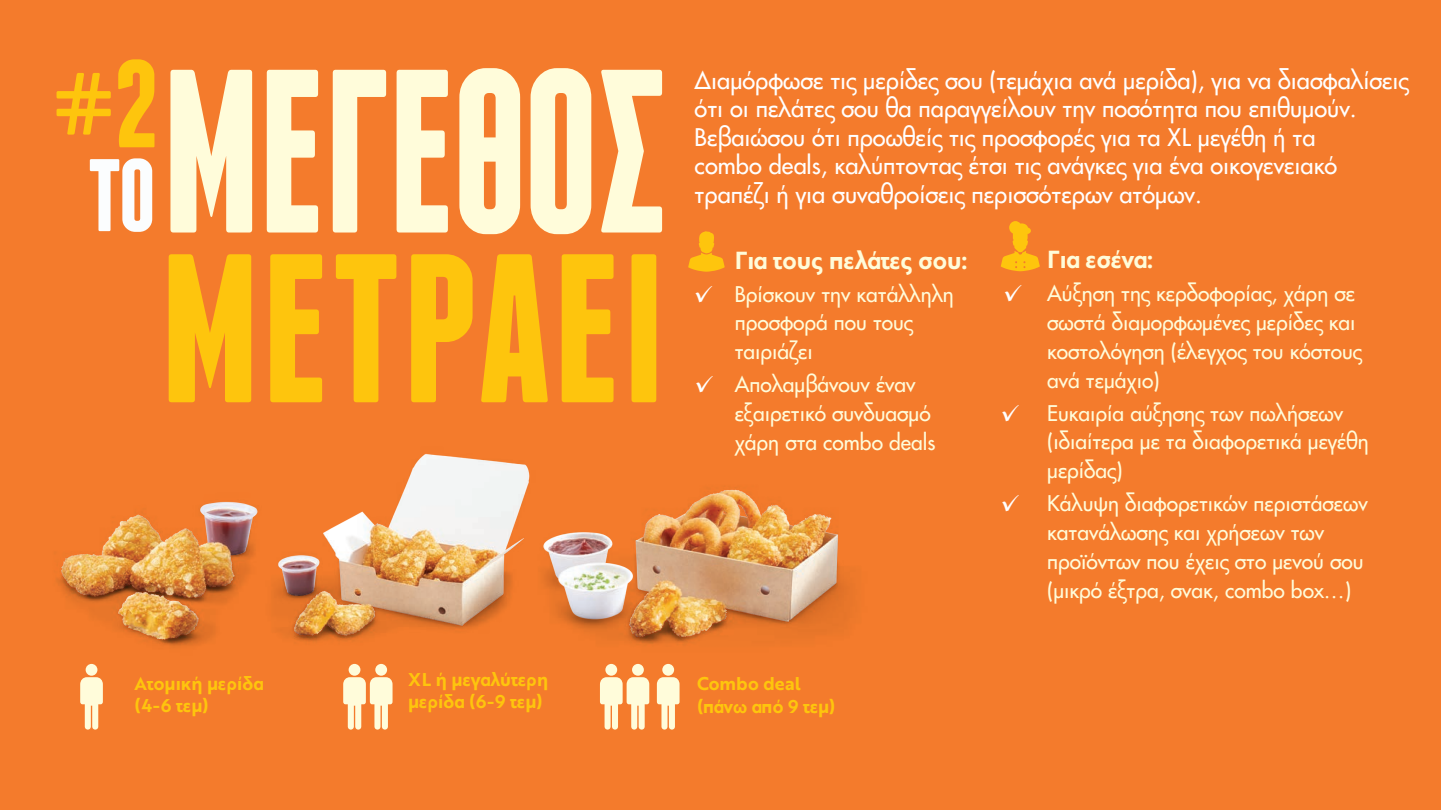
<style>
.page{position:relative;width:1441px;height:810px;background:#fff}
.page>*{position:absolute;margin:0;border:0;box-sizing:border-box;transform-origin:0 0}
.t1{font:232.5px "Franchise New";letter-spacing:-.02em;color:#fffcda;scale:.9 1}
.t2{font:211.5px "Franchise New";color:#fec50d}
.t3{font:700 124.35px "Franchise";color:#fec50d}
.t4{font:102.9px "Franchise New";color:#fbfdfe}
.t5{font:27px/28.5px "Brother 1816";color:#fff}
.t6{font:24px/28.8px "Brother 1816";color:#fffcda}
.t7{font:700 24px "Brother 1816";color:#fffcda}
.t8{font:700 18px/22.5px "Brother 1816";color:#fec50d}
.s1{font-family:"PF Agora Slab Pro";color:#fff}
</style>
<div class="page">
<div style="left:0;top:0;width:1440px;height:810px;background:#f47b2c"></div>
<img style="left:56px;top:501px;width:186px;height:147px">
<img style="left:604px;top:487px;width:249px;height:205px">
<svg style="left:688px;top:231px;width:36px;height:41px"></svg>
<img style="left:242px;top:454px;width:362px;height:188px">
<svg style="left:80px;top:677px;width:23px;height:53px"></svg>
<div style="left:86px;top:664px;width:11px;height:12px;background:#fffcda;border-radius:50%"></div>
<div style="left:348px;top:664px;width:12px;height:12px;background:#fffcda;border-radius:50%"></div>
<svg style="left:343px;top:677px;width:49px;height:53px"></svg>
<div style="left:375px;top:664px;width:12px;height:12px;background:#fffcda;border-radius:50%"></div>
<div style="left:605px;top:664px;width:12px;height:12px;background:#fffcda;border-radius:50%"></div>
<svg style="left:600px;top:677px;width:49px;height:53px"></svg>
<div style="left:632px;top:664px;width:11px;height:12px;background:#fffcda;border-radius:50%"></div>
<svg style="left:656px;top:677px;width:23px;height:53px"></svg>
<div style="left:662px;top:664px;width:12px;height:12px;background:#fffcda;border-radius:50%"></div>
<svg style="left:1001px;top:221px;width:38px;height:50px"></svg>
<p class="t3" style="left:54px;top:46px;width:107px">#2</p>
<p class="t4" style="left:87px;top:144px;width:70px">TO</p>
<p class="t1" style="left:161px;top:35px;width:565px">ΜΕΓΕΘΟΣ</p>
<p class="t2" style="left:159px;top:223px;width:508px">ΜΕΤΡΑΕΙ</p>
<p class="t5" style="left:694px;top:64px;width:715px">Διαμόρφωσε τις μερίδες σου (τεμάχια ανά μερίδα), για να διασφαλίσεις ότι οι πελάτες σου θα παραγγείλουν την ποσότητα που επιθυμούν.<br>Βεβαιώσου ότι προωθείς τις προσφορές για τα XL μεγέθη ή τα<br>combo deals, καλύπτοντας έτσι τις ανάγκες για ένα οικογενειακό τραπέζι ή για συναθροίσεις περισσότερων ατόμων.</p>
<p class="t7" style="left:734px;top:242px;width:234px">Για τους πελάτες σου:</p>
<p class="t6" style="left:734px;top:278px;width:221px;text-indent:-40px"><span class="s1">✓</span> Βρίσκουν την κατάλληλη προσφορά που τους ταιριάζει</p>
<p class="t6" style="left:734px;top:368px;width:198px;text-indent:-40px"><span class="s1">✓</span> Απολαμβάνουν έναν εξαιρετικό συνδυασμό</p>
<p class="t6" style="left:734px;top:426px;width:202px">χάρη στα combo deals</p>
<p class="t7" style="left:1047px;top:241px;width:107px">Για εσένα:</p>
<p class="t6" style="left:1047px;top:277px;width:316px;text-indent:-44px"><span class="s1">✓</span> Αύξηση της κερδοφορίας, χάρη σε σωστά διαμορφωμένες μερίδες και κοστολόγηση (έλεγχος του κόστους ανά τεμάχιο)</p>
<p class="t6" style="left:1047px;top:397px;width:323px;text-indent:-46px"><span class="s1">✓</span> Ευκαιρία αύξησης των πωλήσεων (ιδιαίτερα με τα διαφορετικά μεγέθη μερίδας)</p>
<p class="t6" style="left:1047px;top:487px;width:322px;text-indent:-46px"><span class="s1">✓</span> Κάλυψη διαφορετικών περιστάσεων κατανάλωσης και χρήσεων των προϊόντων που έχεις στο μενού σου (μικρό έξτρα, σνακ, combo box...)</p>
<p class="t8" style="left:134px;top:672px;width:130px;line-height:21.6px">Ατομική μερίδα (4-6 τεμ)</p>
<p class="t8" style="left:408px;top:667px;width:141px">XL ή μεγαλύτερη μερίδα (6-9 τεμ)</p>
<p class="t8" style="left:697px;top:672px;width:140px">Combo deal (πάνω από 9 τεμ)</p>
</div>
